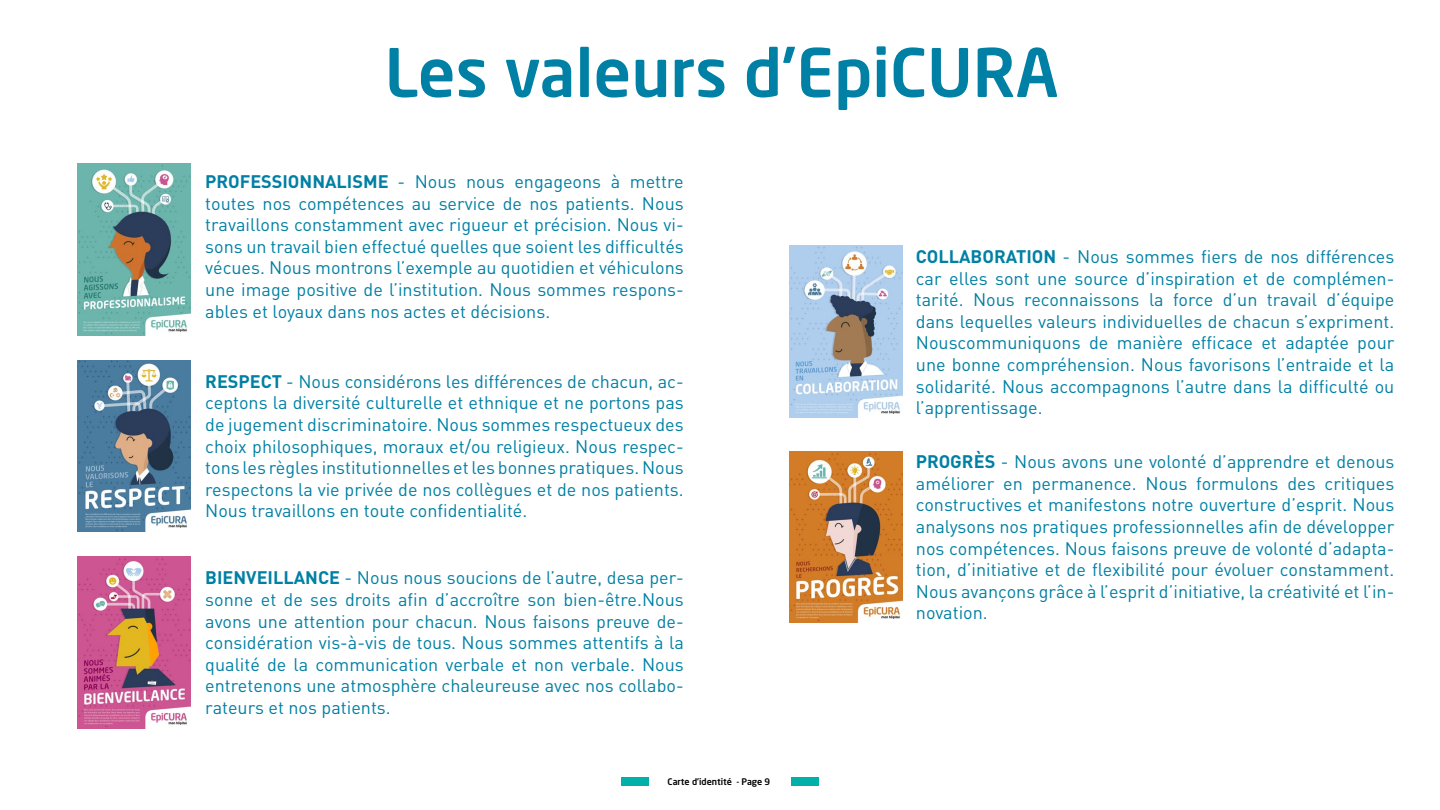
<style>
.page{position:relative;width:1440px;height:810px;background:#fff}
.page>*{position:absolute;margin:0;border:0;box-sizing:border-box;transform-origin:0 0}
.t1{font:66px "Neo Sans Std Medium TR";color:#0080a4}
.t2{font:18px/21.6px "DIN Pro";color:#0080a4;text-align:justify}
.t3{font:9px "Neo Sans Std Medium TR";color:#000}
.s1{font-weight:700}
</style>
<div class="page">
<div style="left:621px;top:777px;width:28px;height:9px;background:#00b1aa"></div>
<div style="left:791px;top:777px;width:28px;height:9px;background:#00b1aa"></div>
<img style="left:77px;top:164px;width:113px;height:171px">
<img style="left:77px;top:360px;width:113px;height:172px">
<img style="left:77px;top:556px;width:113px;height:172px">
<img style="left:790px;top:246px;width:112px;height:172px">
<img style="left:790px;top:451px;width:112px;height:172px">
<h1 class="t1" style="left:385px;top:31px;width:675px">Les valeurs d’EpiCURA</h1>
<p class="t2" style="left:205px;top:169px;width:480px"><span class="s1">PROFESSIONNALISME</span> - Nous nous engageons à mettre toutes nos compétences au service de nos patients. Nous travaillons constamment avec rigueur et précision. Nous vi&shy;sons un travail bien effectué quelles que soient les difficultés vécues. Nous montrons l’exemple au quotidien et véhiculons une image positive de l’institution. Nous sommes respons&shy;ables et loyaux dans nos actes et décisions.</p>
<p class="t2" style="left:205px;top:369px;width:480px"><span class="s1">RESPECT</span> - Nous considérons les différences de chacun, ac&shy;ceptons la diversité culturelle et ethnique et ne portons pas de jugement discriminatoire. Nous sommes respectueux des choix philosophiques, moraux et/ou religieux. Nous respec&shy;tons les règles institutionnelles et les bonnes pratiques. Nous respectons la vie privée de nos collègues et de nos patients.<br>Nous travaillons en toute confidentialité.</p>
<p class="t2" style="left:205px;top:565px;width:480px"><span class="s1">BIENVEILLANCE</span> - Nous nous soucions de l’autre, desa per&shy;sonne et de ses droits afin d’accroître son bien-être.Nous avons une attention pour chacun. Nous faisons preuve de&shy;considération vis-à-vis de tous. Nous sommes attentifs à la qualité de la communication verbale et non verbale. Nous entretenons une atmosphère chaleureuse avec nos collabo&shy;rateurs et nos patients.</p>
<p class="t3" style="left:668px;top:776px;width:104px">Carte d’identité - Page 9</p>
<p class="t2" style="left:916px;top:244px;width:480px"><span class="s1">COLLABORATION</span> - Nous sommes fiers de nos différences car elles sont une source d’inspiration et de complémen&shy;tarité. Nous reconnaissons la force d’un travail d’équipe dans lequelles valeurs individuelles de chacun s’expriment.<br>Nouscommuniquons de manière efficace et adaptée pour une bonne compréhension. Nous favorisons l’entraide et la solidarité. Nous accompagnons l’autre dans la difficulté ou l’apprentissage.</p>
<p class="t2" style="left:916px;top:449px;width:480px"><span class="s1">PROGRÈS</span> - Nous avons une volonté d’apprendre et denous améliorer en permanence. Nous formulons des critiques constructives et manifestons notre ouverture d’esprit. Nous analysons nos pratiques professionnelles afin de développer nos compétences. Nous faisons preuve de volonté d’adapta&shy;tion, d’initiative et de flexibilité pour évoluer constamment.<br>Nous avançons grâce à l’esprit d’initiative, la créativité et l’in&shy;novation.</p>
</div>
